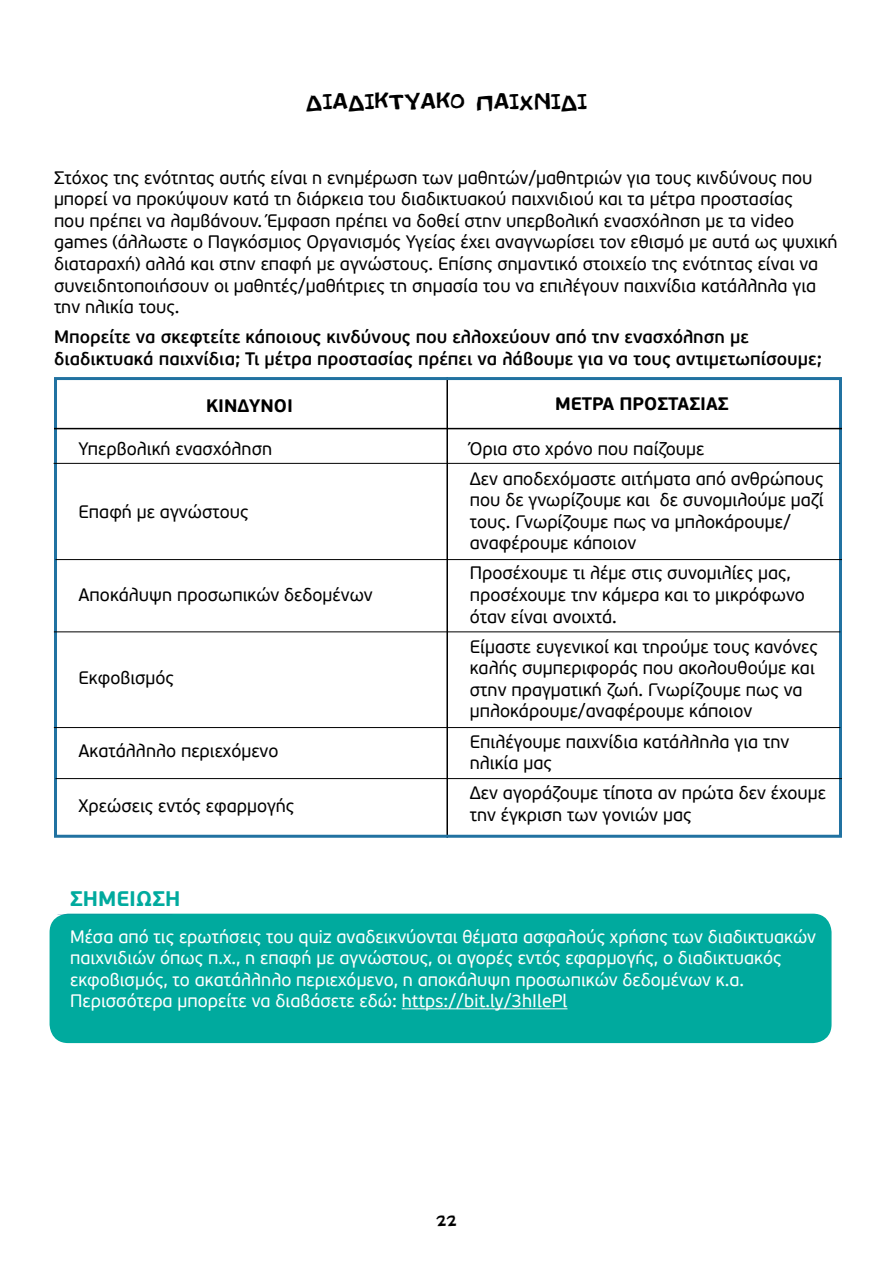
<style>
.page{position:relative;width:893px;height:1263px;background:#fff}
.page>*{position:absolute;margin:0;border:0;box-sizing:border-box;transform-origin:0 0}
.t1{font:30px "PF Amateur Flat Cool";color:#000}
.t2{font:700 21px "PF Beau Sans Pro";color:#00aa9e}
.t3{font:21px "PF Amateur Flat Cool";color:#000}
.t4{font:18px/21.6px "PF Beau Sans Pro";color:#000}
.t5{font:18px/21.6px "PF Beau Sans Pro";color:#fff}
.t6{font:600 18px/21.6px "PF Beau Sans Pro";color:#000}
.t7{font:700 18px "PF Beau Sans Pro";color:#000}
</style>
<div class="page">
<hr style="left:446px;top:377px;width:2px;height:461px;background:#000">
<div style="left:54px;top:377px;width:788px;height:461px;border:3px solid #2172a1"></div>
<hr style="left:54px;top:428px;width:788px;height:1px;background:#000">
<hr style="left:54px;top:463px;width:786px;height:1px;background:#000">
<hr style="left:56px;top:559px;width:786px;height:1px;background:#000">
<hr style="left:54px;top:631px;width:786px;height:1px;background:#000">
<hr style="left:54px;top:727px;width:786px;height:1px;background:#000">
<hr style="left:56px;top:778px;width:786px;height:1px;background:#000">
<div style="left:50px;top:914px;width:781px;height:128px;background:#00aa9e;border-radius:18px"></div>
<div style="left:50px;top:914px;width:781px;height:129px;border:2px solid #00aa9e;border-radius:18px"></div>
<hr style="left:402px;top:1008px;width:165px;height:1px;background:#fff">
<h1 class="t1" style="left:306px;top:85px;width:282px">ΔΙΑΔΙΚΤΥΑΚΟ ΠΑΙΧΝΙΔΙ</h1>
<p class="t4" style="left:54px;top:167px;width:785px">Στόχος της ενότητας αυτής είναι η ενημέρωση των μαθητών/μαθητριών για τους κινδύνους που μπορεί να προκύψουν κατά τη διάρκεια του διαδικτυακού παιχνιδιού και τα μέτρα προστασίας<br>που πρέπει να λαμβάνουν. Έμφαση πρέπει να δοθεί στην υπερβολική ενασχόληση με τα video games (άλλωστε ο Παγκόσμιος Οργανισμός Υγείας έχει αναγνωρίσει τον εθισμό με αυτά ως ψυχική διαταραχή) αλλά και στην επαφή με αγνώστους. Επίσης σημαντικό στοιχείο της ενότητας είναι να συνειδητοποιήσουν οι μαθητές/μαθήτριες τη σημασία του να επιλέγουν παιχνίδια κατάλληλα για την ηλικία τους.</p>
<p class="t6" style="left:54px;top:327px;width:769px">Μπορείτε να σκεφτείτε κάποιους κινδύνους που ελλοχεύουν από την ενασχόληση με διαδικτυακά παιχνίδια; Τι μέτρα προστασίας πρέπει να λάβουμε για να τους αντιμετωπίσουμε;</p>
<p class="t7" style="left:206px;top:395px;width:88px">ΚΊ ΝΔΥΝΟΙ</p>
<p class="t4" style="left:79px;top:438px;width:195px">Υπερβολική ενασχόληση</p>
<p class="t4" style="left:470px;top:434px;width:355px;line-height:30px">Όρια στο χρόνο που παίζουμε<br>Δεν αποδεχόμαστε αιτήματα από ανθρώπους</p>
<p class="t4" style="left:470px;top:490px;width:355px">που δε γνωρίζουμε και δε συνομιλούμε μαζί τους. Γνωρίζουμε πως να μπλοκάρουμε/ αναφέρουμε κάποιον</p>
<p class="t4" style="left:470px;top:563px;width:337px">Προσέχουμε τι λέμε στις συνομιλίες μας, προσέχουμε την κάμερα και το μικρόφωνο όταν είναι ανοιχτά.</p>
<p class="t4" style="left:470px;top:636px;width:350px">Είμαστε ευγενικοί και τηρούμε τους κανόνες καλής συμπεριφοράς που ακολουθούμε και στην πραγματική ζωή. Γνωρίζουμε πως να μπλοκάρουμε/αναφέρουμε κάποιον</p>
<p class="t4" style="left:470px;top:731px;width:321px">Επιλέγουμε παιχνίδια κατάλληλα για την ηλικία μας</p>
<p class="t4" style="left:470px;top:782px;width:358px">Δεν αγοράζουμε τίποτα αν πρώτα δεν έχουμε την έγκριση των γονιών μας</p>
<p class="t7" style="left:555px;top:393px;width:175px">ΜΈΤΡΑ ΠΡΟΣΤΑΣΊΑΣ</p>
<p class="t4" style="left:79px;top:501px;width:171px">Επαφή με αγνώστους</p>
<p class="t4" style="left:79px;top:585px;width:296px">Αποκάλυψη προσωπικών δεδομένων</p>
<p class="t4" style="left:79px;top:668px;width:97px">Εκφοβισμός</p>
<p class="t4" style="left:79px;top:741px;width:201px">Ακατάλληλο περιεχόμενο</p>
<p class="t4" style="left:79px;top:796px;width:217px">Χρεώσεις εντός εφαρμογής</p>
<p class="t2" style="left:70px;top:885px;width:112px">ΣΗΜΕΙΩΣΗ</p>
<p class="t5" style="left:70px;top:926px;width:747px">Μέσα από τις ερωτήσεις του quiz αναδεικνύονται θέματα ασφαλούς χρήσης των διαδικτυακών παιχνιδιών όπως π.χ., η επαφή με αγνώστους, οι αγορές εντός εφαρμογής, ο διαδικτυακός εκφοβισμός, το ακατάλληλο περιεχόμενο, η αποκάλυψη προσωπικών δεδομένων κ.α.<br>Περισσότερα μπορείτε να διαβάσετε εδώ: https://bit.ly/3hIlePl</p>
<p class="t3" style="left:436px;top:1209px;width:22px">22</p>
</div>
